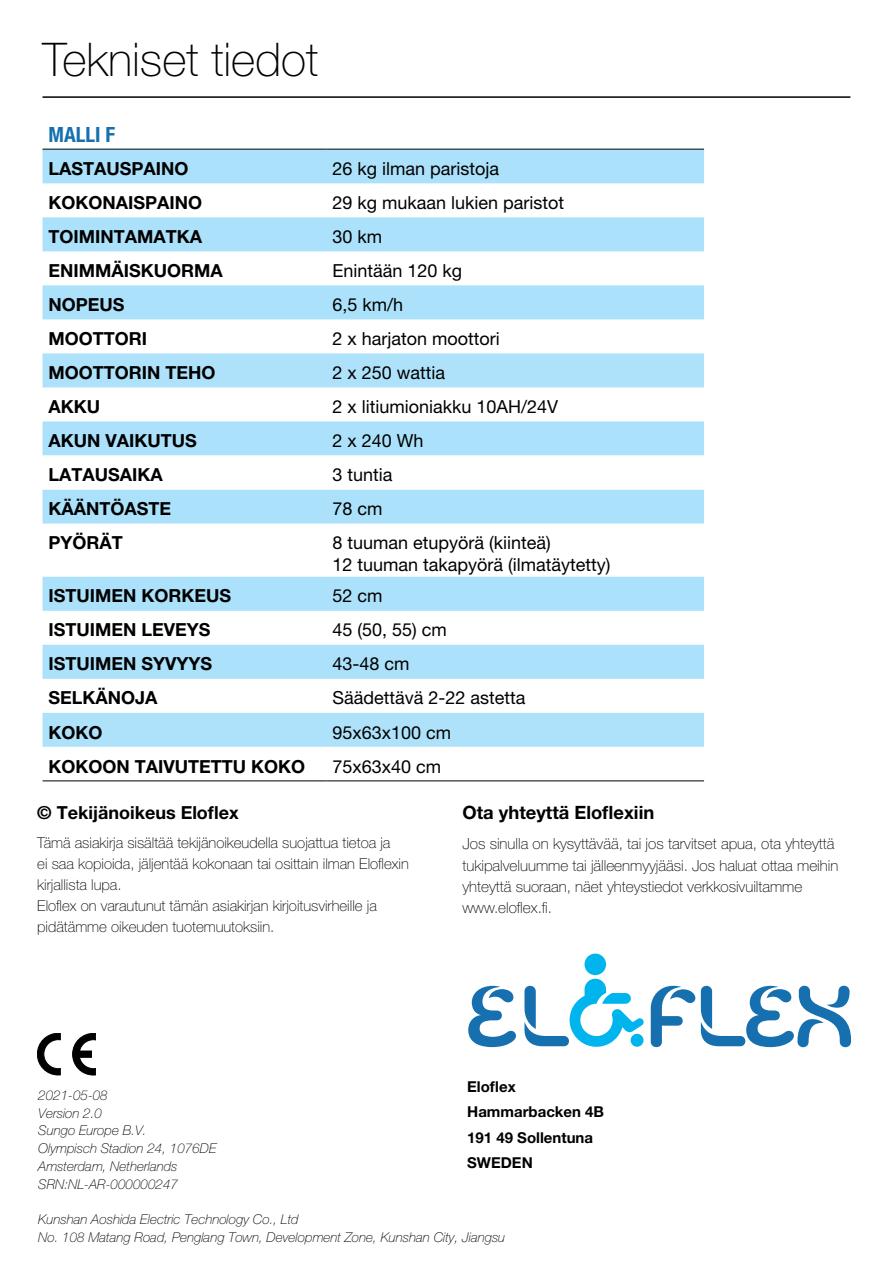
<style>
.page{position:relative;width:893px;height:1263px;background:#fff}
.page>*{position:absolute;margin:0;border:0;box-sizing:border-box;transform-origin:0 0}
.t1{font:100 46.5px "Helvetica Neue LT Pro";color:#000}
.t2{font:700 condensed 21px "Helvetica Neue LT Pro";color:#1670b0}
.t3{font:700 18.3px "Helvetica Neue LT Pro";color:#000}
.t4{font:18px/21.6px "Helvetica Neue LT Pro";color:#000}
.t5{font:700 18px "Helvetica Neue LT Pro";color:#000}
.t6{font:100 15.3px/21.5px "Helvetica Neue LT Pro";color:#000}
.t7{font:100 15px/21px "Helvetica Neue LT Pro";color:#000}
.t8{font:700 15px/25.5px "Helvetica Neue LT Pro";color:#000}
.t9{font:italic 100 13.5px/17.7px "Helvetica Neue LT Pro";color:#000}
</style>
<div class="page">
<svg style="left:468px;top:986px;width:48px;height:61px"></svg>
<svg style="left:651px;top:986px;width:44px;height:61px"></svg>
<svg style="left:701px;top:986px;width:150px;height:61px"></svg>
<div style="left:584px;top:953px;width:22px;height:22px;background:#00b5ed;border-radius:50%"></div>
<svg style="left:524px;top:979px;width:120px;height:68px"></svg>
<hr style="left:43px;top:96px;width:807px;height:2px;background:#000">
<div style="left:43px;top:150px;width:661px;height:33px;background:#abe1fa"></div>
<div style="left:43px;top:217px;width:661px;height:34px;background:#abe1fa"></div>
<div style="left:43px;top:285px;width:661px;height:34px;background:#abe1fa"></div>
<div style="left:43px;top:353px;width:661px;height:34px;background:#aee2fa"></div>
<div style="left:43px;top:421px;width:661px;height:102px;background:#abe1fa"></div>
<svg style="left:43px;top:455px;width:661px;height:34px"></svg>
<div style="left:43px;top:577px;width:661px;height:34px;background:#abe1fa"></div>
<div style="left:43px;top:645px;width:661px;height:34px;background:#abe1fa"></div>
<svg style="left:43px;top:713px;width:661px;height:68px"></svg>
<hr style="left:43px;top:149px;width:283px;height:1px;background:#000">
<hr style="left:326px;top:149px;width:378px;height:1px;background:#000">
<hr style="left:43px;top:781px;width:283px;height:1px;background:#000">
<hr style="left:326px;top:781px;width:378px;height:1px;background:#000">
<svg style="left:73px;top:1033px;width:23px;height:42px"></svg>
<svg style="left:37px;top:1033px;width:23px;height:42px"></svg>
<h1 class="t1" style="left:43px;top:33px;width:277px">Tekniset tiedot</h1>
<p class="t2" style="left:49px;top:122px;width:68px">MALLI F</p>
<p class="t5" style="left:49px;top:157px;width:142px">LASTAUSPAINO</p>
<p class="t4" style="left:332px;top:157px;width:168px">26 kg ilman paristoja</p>
<p class="t5" style="left:49px;top:191px;width:155px">KOKONAISPAINO</p>
<p class="t4" style="left:332px;top:191px;width:233px">29 kg mukaan lukien paristot</p>
<p class="t5" style="left:49px;top:225px;width:155px">TOIMINTAMATKA</p>
<p class="t4" style="left:332px;top:226px;width:51px">30 km</p>
<p class="t5" style="left:49px;top:259px;width:176px">ENIMMÄISKUORMA</p>
<p class="t4" style="left:332px;top:260px;width:131px">Enintään 120 kg</p>
<p class="t5" style="left:49px;top:293px;width:78px">NOPEUS</p>
<p class="t4" style="left:332px;top:294px;width:72px">6,5 km/h</p>
<p class="t5" style="left:49px;top:327px;width:100px">MOOTTORI</p>
<p class="t4" style="left:332px;top:328px;width:169px">2 x harjaton moottori</p>
<p class="t5" style="left:49px;top:361px;width:168px">MOOTTORIN TEHO</p>
<p class="t4" style="left:332px;top:362px;width:114px">2 x 250 wattia</p>
<p class="t5" style="left:49px;top:396px;width:53px">AKKU</p>
<p class="t4" style="left:332px;top:396px;width:227px">2 x litiumioniakku 10AH/24V</p>
<p class="t5" style="left:49px;top:430px;width:150px">AKUN VAIKUTUS</p>
<p class="t4" style="left:332px;top:430px;width:93px">2 x 240 Wh</p>
<p class="t5" style="left:49px;top:464px;width:116px">LATAUSAIKA</p>
<p class="t4" style="left:332px;top:464px;width:62px">3 tuntia</p>
<p class="t5" style="left:49px;top:498px;width:124px">KÄÄNTÖASTE</p>
<p class="t4" style="left:332px;top:498px;width:52px">78 cm</p>
<p class="t5" style="left:49px;top:532px;width:76px">PYÖRÄT</p>
<p class="t4" style="left:332px;top:532px;width:280px">8 tuuman etupyörä (kiinteä)<br>12 tuuman takapyörä (ilmatäytetty)</p>
<p class="t5" style="left:49px;top:585px;width:184px">ISTUIMEN KORKEUS</p>
<p class="t4" style="left:332px;top:585px;width:52px">52 cm</p>
<p class="t5" style="left:49px;top:619px;width:163px">ISTUIMEN LEVEYS</p>
<p class="t4" style="left:332px;top:619px;width:116px">45 (50, 55) cm</p>
<p class="t5" style="left:49px;top:653px;width:165px">ISTUIMEN SYVYYS</p>
<p class="t4" style="left:332px;top:653px;width:79px">43-48 cm</p>
<p class="t5" style="left:49px;top:687px;width:111px">SELKÄNOJA</p>
<p class="t4" style="left:332px;top:687px;width:195px">Säädettävä 2-22 astetta</p>
<p class="t5" style="left:49px;top:721px;width:56px">KOKO</p>
<p class="t4" style="left:332px;top:721px;width:120px">95x63x100 cm</p>
<p class="t5" style="left:49px;top:755px;width:258px">KOKOON TAIVUTETTU KOKO</p>
<p class="t4" style="left:332px;top:755px;width:110px">75x63x40 cm</p>
<p class="t5" style="left:37px;top:801px;width:203px">© Tekijänoikeus Eloflex</p>
<p class="t7" style="left:37px;top:832px;width:373px">Tämä asiakirja sisältää tekijänoikeudella suojattua tietoa ja<br>ei saa kopioida, jäljentää kokonaan tai osittain ilman Eloflexin kirjallista lupa.<br>Eloflex on varautunut tämän asiakirjan kirjoitusvirheille ja pidätämme oikeuden tuotemuutoksiin.</p>
<p class="t3" style="left:462px;top:801px;width:193px">Ota yhteyttä Eloflexiin</p>
<p class="t6" style="left:462px;top:833px;width:377px">Jos sinulla on kysyttävää, tai jos tarvitset apua, ota yhteyttä tukipalveluumme tai jälleenmyyjääsi. Jos haluat ottaa meihin yhteyttä suoraan, näet yhteystiedot verkkosivuiltamme www.eloflex.fi.</p>
<p class="t8" style="left:467px;top:1073px;width:138px">Eloflex<br>Hammarbacken 4B<br>191 49 Sollentuna<br>SWEDEN</p>
<p class="t9" style="left:38px;top:1086px;width:180px">2021-05-08<br>Version 2.0<br>Sungo Europe B.V.<br>Olympisch Stadion 24, 1076DE<br>Amsterdam, Netherlands<br>SRN:NL-AR-000000247</p>
<p class="t9" style="left:38px;top:1210px;width:468px">Kunshan Aoshida Electric Technology Co., Ltd<br>No. 108 Matang Road, Penglang Town, Development Zone, Kunshan City, Jiangsu</p>
</div>
